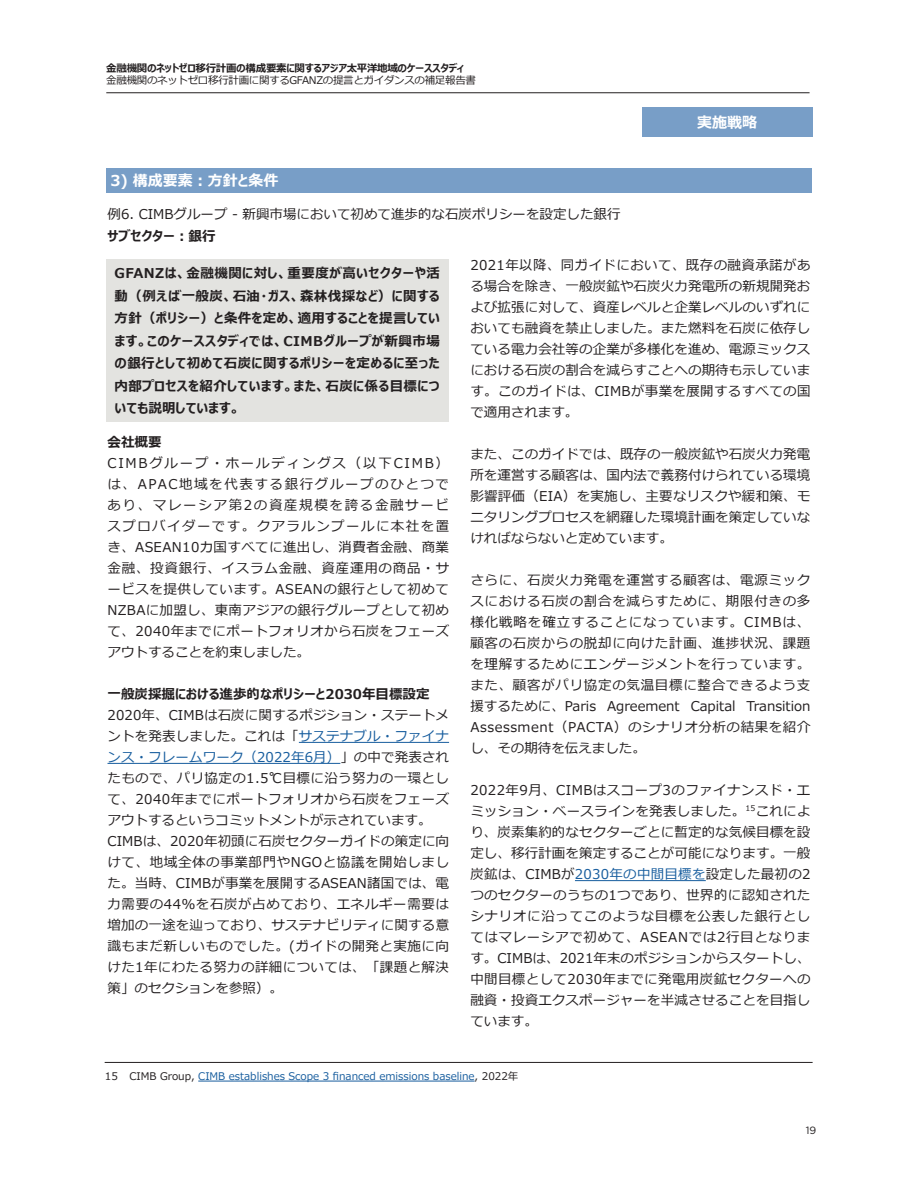
<style>
.page{position:relative;width:918px;height:1188px;background:#fff}
.page>*{position:absolute;margin:0;border:0;box-sizing:border-box;transform-origin:0 0}
.THEME_header_10pt{font:700 15px "Meiryo UIW53";color:#fff}
.body_text_9_15pt{font:13.5px/21px "Meiryo W53";letter-spacing:.01em;color:#231f20;text-align:justify}
.text_in_grey_box{font:700 13.5px/22.5px "Meiryo UIW53";letter-spacing:.025em;color:#231f20;text-align:justify}
.Figure_2_bold{font:700 13.5px "Meiryo UIW53";color:#231f20}
.body_text_9_15pt-2{font:700 13.5px "Meiryo UIW53";color:#231f20}
.footnote_7_9pt{font:10.5px "Meiryo W53";color:#175d9e}
.t1{font:700 10.5px "Meiryo UIW53";letter-spacing:-.03em;color:#231f20}
.t2{font:10.5px "Meiryo W53";letter-spacing:-.03em;color:#231f20}
.t3{font:10.5px "Gotham";color:#231f20}
.s1{color:#175d9e}
.s2{color:#231f20}
</style>
<div class="page">
<div style="left:642px;top:107px;width:170px;height:30px;background:#789ec7"></div>
<hr style="left:106px;top:93px;width:704px;height:1px;background:#231f20">
<div style="left:106px;top:168px;width:706px;height:25px;background:#789ec7"></div>
<div style="left:106px;top:259px;width:342px;height:163px;background:#e3e3e0"></div>
<hr style="left:299px;top:742px;width:150px;height:1px;background:#175d9e">
<hr style="left:108px;top:763px;width:232px;height:1px;background:#175d9e">
<hr style="left:575px;top:880px;width:131px;height:1px;background:#175d9e">
<hr style="left:198px;top:1081px;width:277px;height:1px;background:#175d9e">
<hr style="left:105px;top:1062px;width:708px;height:1px;background:#231f20">
<p class="t1" style="left:106px;top:61px;width:360px">金融機関のネットゼロ移行計画の構成要素に関するアジア太平洋地域のケーススタディ</p>
<p class="t2" style="left:106px;top:73px;width:371px">金融機関のネットゼロ移行計画に関するGFANZの提言とガイダンスの補足報告書</p>
<p class="THEME_header_10pt" style="left:697px;top:112px;width:61px">実施戦略</p>
<p class="THEME_header_10pt" style="left:110px;top:170px;width:170px">3) 構成要素：方針と条件</p>
<p class="body_text_9_15pt" style="left:108px;top:204px;width:515px">例6. CIMBグループ - 新興市場において初めて進歩的な石炭ポリシーを設定した銀行</p>
<p class="body_text_9_15pt-2" style="left:108px;top:227px;width:110px">サブセクター：銀行</p>
<p class="text_in_grey_box" style="left:115px;top:263px;width:327px">GFANZは、金融機関に対し、重要度が高いセクターや活動（例えば一般炭、石油・ガス、森林伐採など）に関する方針（ポリシー）と条件を定め、適用することを提言しています。このケーススタディでは、CIMBグループが新興市場の銀行として初めて石炭に関するポリシーを定めるに至った内部プロセスを紹介しています。また、石炭に係る目標についても説明しています。</p>
<p class="Figure_2_bold" style="left:108px;top:432px;width:55px">会社概要</p>
<p class="body_text_9_15pt" style="left:108px;top:453px;width:343px">CIMBグループ・ホールディングス（以下CIMB）は、APAC地域を代表する銀行グループのひとつであり、マレーシア第2の資産規模を誇る金融サービスプロバイダーです。クアラルンプールに本社を置き、ASEAN10カ国すべてに進出し、消費者金融、商業金融、投資銀行、イスラム金融、資産運用の商品・サービスを提供しています。ASEANの銀行として初めてNZBAに加盟し、東南アジアの銀行グループとして初めて、2040年までにポートフォリオから石炭をフェーズアウトすることを約束しました。</p>
<p class="Figure_2_bold" style="left:108px;top:684px;width:324px">一般炭採掘における進歩的なポリシーと2030年目標設定</p>
<p class="body_text_9_15pt" style="left:108px;top:705px;width:343px">2020年、CIMBは石炭に関するポジション・ステートメントを発表しました。これは「<span class="s1">サステナブル・ファイナンス・フレームワーク（2022年6月）</span>」の中で発表されたもので、パリ協定の1.5℃目標に沿う努力の一環として、2040年までにポートフォリオから石炭をフェーズアウトするというコミットメントが示されています。</p>
<p class="body_text_9_15pt" style="left:108px;top:831px;width:343px">CIMBは、2020年初頭に石炭セクターガイドの策定に向けて、地域全体の事業部門やNGOと協議を開始しました。当時、CIMBが事業を展開するASEAN諸国では、電力需要の44％を石炭が占めており、エネルギー需要は増加の一途を辿っており、サステナビリティに関する意識もまだ新しいものでした。(ガイドの開発と実施に向けた1年にわたる努力の詳細については、「課題と解決策」のセクションを参照）。</p>
<p class="body_text_9_15pt" style="left:470px;top:255px;width:342px">2021年以降、同ガイドにおいて、既存の融資承諾がある場合を除き、一般炭鉱や石炭火力発電所の新規開発および拡張に対して、資産レベルと企業レベルのいずれにおいても融資を禁止しました。また燃料を石炭に依存している電力会社等の企業が多様化を進め、電源ミックスにおける石炭の割合を減らすことへの期待も示しています。このガイドは、CIMBが事業を展開するすべての国で適用されます。</p>
<p class="body_text_9_15pt" style="left:470px;top:444px;width:342px">また、このガイドでは、既存の一般炭鉱や石炭火力発電所を運営する顧客は、国内法で義務付けられている環境影響評価（EIA）を実施し、主要なリスクや緩和策、モニタリングプロセスを網羅した環境計画を策定していなければならないと定めています。</p>
<p class="body_text_9_15pt" style="left:470px;top:570px;width:342px">さらに、石炭火力発電を運営する顧客は、電源ミックスにおける石炭の割合を減らすために、期限付きの多様化戦略を確立することになっています。CIMBは、顧客の石炭からの脱却に向けた計画、進捗状況、課題を理解するためにエンゲージメントを行っています。また、顧客がパリ協定の気温目標に整合できるよう支援するために、Paris Agreement Capital Transition Assessment（PACTA）のシナリオ分析の結果を紹介し、その期待を伝えました。</p>
<p class="body_text_9_15pt" style="left:470px;top:780px;width:342px">2022年9月、CIMBはスコープ3のファイナンスド・エミッション・ベースラインを発表しました。<sup>15</sup>これにより、炭素集約的なセクターごとに暫定的な気候目標を設定し、移行計画を策定することが可能になります。一般炭鉱は、CIMBが<span class="s1">2030年の中間目標を</span>設定した最初の2つのセクターのうちの1つであり、世界的に認知されたシナリオに沿ってこのような目標を公表した銀行としてはマレーシアで初めて、ASEANでは2行目となります。CIMBは、2021年末のポジションからスタートし、中間目標として2030年までに発電用炭鉱セクターへの融資・投資エクスポージャーを半減させることを目指しています。</p>
<p class="footnote_7_9pt" style="left:105px;top:1069px;width:415px"><span class="s2">15 CIMB Group,</span> CIMB establishes Scope 3 financed emissions baseline<span class="s2">, 2022年</span></p>
<p class="t3" style="left:806px;top:1123px;width:12px">19</p>
</div>
